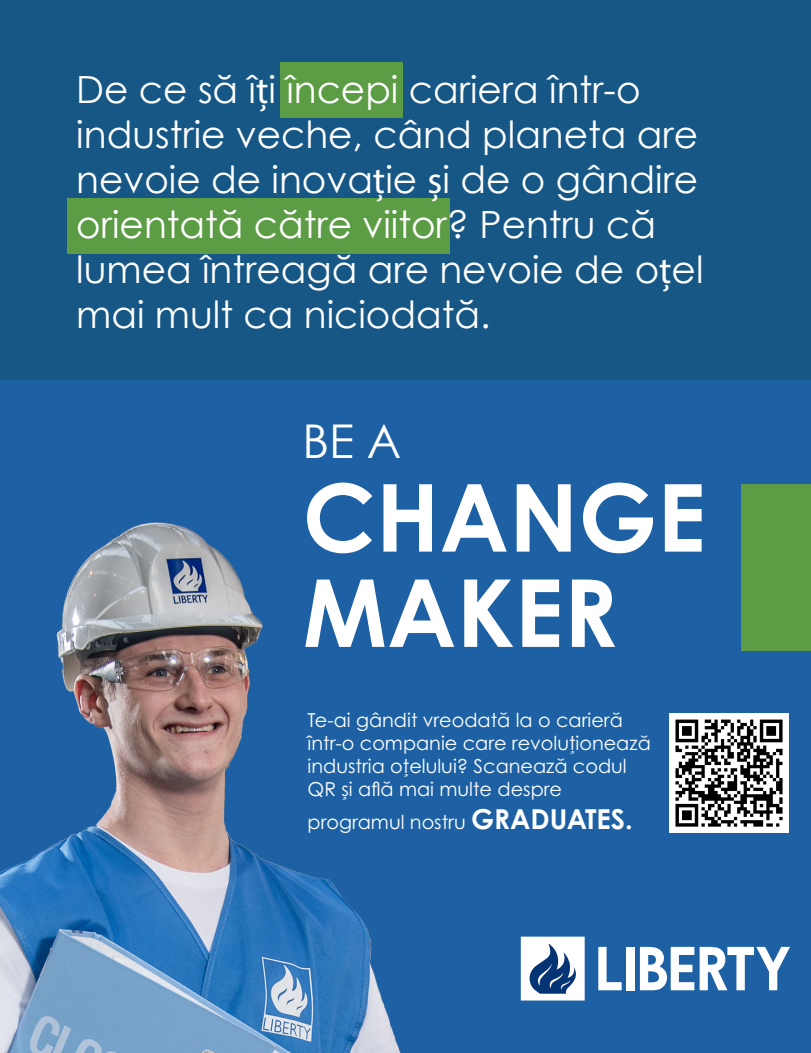
<style>
.page{position:relative;width:811px;height:1053px;background:#fff}
.page>*{position:absolute;margin:0;border:0;box-sizing:border-box;transform-origin:0 0}
.t1{font:700 93.75px/95.2px "Century Gothic";color:#fff}
.t2{font:46.5px "Century Gothic";color:#fff}
.t3{font:37.5px/45px "Century Gothic";color:#fff}
.t4{font:19.25px/23.1px "Century Gothic Pro";color:#fff}
.s1{font-family:"Myriad Pro"}
.s2{font-weight:700;font-size:27.5px}
</style>
<div class="page">
<div style="left:0;top:0;width:811px;height:1052px;background:#1d61a4"></div>
<img style="left:0;top:522px;width:556px;height:530px">
<div style="left:741px;top:484px;width:70px;height:167px;background:#5b9c45"></div>
<svg style="left:598px;top:946px;width:24px;height:44px"></svg>
<div style="left:626px;top:946px;width:8px;height:44px;background:#fff"></div>
<svg style="left:640px;top:946px;width:54px;height:44px"></svg>
<svg style="left:700px;top:946px;width:90px;height:44px"></svg>
<svg style="left:521px;top:936px;width:64px;height:64px;background:#b0bfd3"></svg>
<div style="left:0;top:0;width:811px;height:379px;background:#165785"></div>
<div style="left:280px;top:62px;width:122px;height:56px;background:#5b9c45"></div>
<div style="left:67px;top:198px;width:382px;height:56px;background:#5b9c45"></div>
<img style="left:669px;top:713px;width:119px;height:119px">
<p class="t3" style="left:76px;top:66px;width:629px">De ce să î<span class="s1">ț</span>i începi cariera într-o industrie veche, când planeta are nevoie de inova<span class="s1">ț</span>ie <span class="s1">ș</span>i de o gândire orientată către viitor? Pentru că lumea întreagă are nevoie de o<span class="s1">ț</span>el mai mult ca niciodată.</p>
<p class="t2" style="left:302px;top:408px;width:100px">BE A</p>
<h1 class="t1" style="left:303px;top:465px;width:405px">CHANGE<br>MAKER</h1>
<p class="t4" style="left:308px;top:708px;width:345px">Te-ai gândit vreodată la o carieră într-o companie care revoluționează industria oțelului? Scanează codul QR și află mai multe despre</p>
<p class="t4" style="left:308px;top:810px;width:327px">programul nostru <span class="s2">GRADUATES.</span></p>
</div>
